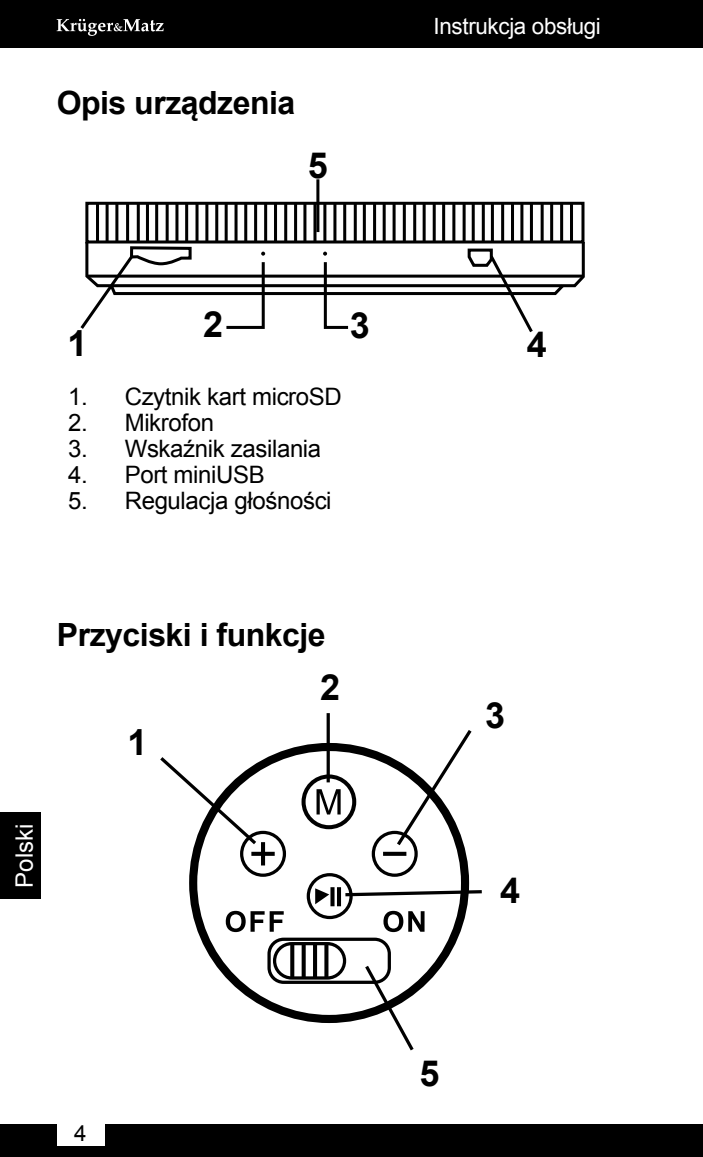
<style>
.page{position:relative;width:703px;height:1157px;background:#fff}
.page>*{position:absolute;margin:0;border:0;box-sizing:border-box;transform-origin:0 0}
.t1{font:700 36px "Arial";color:#000}
.t2{font:700 32px "Arial";letter-spacing:-.015em;color:#000}
.t3{font:24px "Arial";letter-spacing:-.015em;color:#000}
.t4{font:24px "Arial";color:#fff}
.t5{font:22.4px "Arial";letter-spacing:-.015em;color:#fff}
.t6{font:22.4px "Arial";color:#000}
</style>
<div class="page">
<div style="left:0;top:0;width:703px;height:48px;background:#000"></div>
<div style="left:0;top:1124px;width:703px;height:33px;background:#000"></div>
<svg style="left:57px;top:19px;width:107px;height:17px"></svg>
<div style="left:57px;top:1118px;width:47px;height:28px;background:#fff"></div>
<div style="left:0;top:812px;width:40px;height:87px;background:#000"></div>
<div style="left:85px;top:202px;width:500px;height:41px;border:3px solid #000"></div>
<hr style="left:316px;top:179px;width:3px;height:53px;background:#000">
<svg style="left:80px;top:239px;width:505px;height:94px"></svg>
<hr style="left:96px;top:203px;width:3px;height:39px;background:#000">
<hr style="left:106px;top:203px;width:3px;height:39px;background:#000">
<hr style="left:115px;top:203px;width:3px;height:39px;background:#000">
<hr style="left:126px;top:203px;width:3px;height:39px;background:#000">
<hr style="left:137px;top:203px;width:3px;height:39px;background:#000">
<hr style="left:146px;top:203px;width:3px;height:39px;background:#000">
<hr style="left:155px;top:203px;width:3px;height:39px;background:#000">
<hr style="left:166px;top:203px;width:3px;height:39px;background:#000">
<hr style="left:175px;top:203px;width:3px;height:39px;background:#000">
<hr style="left:185px;top:203px;width:3px;height:39px;background:#000">
<hr style="left:196px;top:203px;width:3px;height:39px;background:#000">
<hr style="left:205px;top:203px;width:3px;height:39px;background:#000">
<hr style="left:215px;top:203px;width:3px;height:39px;background:#000">
<hr style="left:225px;top:203px;width:3px;height:39px;background:#000">
<hr style="left:235px;top:203px;width:3px;height:39px;background:#000">
<hr style="left:244px;top:203px;width:3px;height:39px;background:#000">
<hr style="left:254px;top:203px;width:3px;height:39px;background:#000">
<hr style="left:264px;top:203px;width:3px;height:39px;background:#000">
<hr style="left:274px;top:203px;width:3px;height:39px;background:#000">
<hr style="left:284px;top:203px;width:3px;height:39px;background:#000">
<hr style="left:294px;top:203px;width:3px;height:39px;background:#000">
<hr style="left:303px;top:203px;width:3px;height:39px;background:#000">
<hr style="left:313px;top:203px;width:3px;height:39px;background:#000">
<hr style="left:323px;top:203px;width:3px;height:39px;background:#000">
<hr style="left:333px;top:203px;width:3px;height:39px;background:#000">
<hr style="left:343px;top:203px;width:3px;height:39px;background:#000">
<hr style="left:354px;top:203px;width:3px;height:39px;background:#000">
<hr style="left:363px;top:203px;width:3px;height:39px;background:#000">
<hr style="left:373px;top:203px;width:3px;height:39px;background:#000">
<hr style="left:383px;top:203px;width:3px;height:39px;background:#000">
<hr style="left:393px;top:203px;width:3px;height:39px;background:#000">
<hr style="left:403px;top:203px;width:3px;height:39px;background:#000">
<hr style="left:413px;top:203px;width:3px;height:39px;background:#000">
<hr style="left:423px;top:203px;width:3px;height:39px;background:#000">
<hr style="left:433px;top:203px;width:3px;height:39px;background:#000">
<hr style="left:442px;top:203px;width:3px;height:39px;background:#000">
<hr style="left:452px;top:203px;width:3px;height:39px;background:#000">
<hr style="left:463px;top:203px;width:3px;height:39px;background:#000">
<hr style="left:472px;top:203px;width:3px;height:39px;background:#000">
<hr style="left:482px;top:203px;width:3px;height:39px;background:#000">
<hr style="left:491px;top:203px;width:3px;height:39px;background:#000">
<hr style="left:501px;top:203px;width:3px;height:39px;background:#000">
<hr style="left:511px;top:203px;width:3px;height:39px;background:#000">
<hr style="left:520px;top:203px;width:3px;height:39px;background:#000">
<hr style="left:530px;top:203px;width:3px;height:39px;background:#000">
<hr style="left:541px;top:203px;width:3px;height:39px;background:#000">
<hr style="left:550px;top:203px;width:3px;height:39px;background:#000">
<hr style="left:560px;top:203px;width:3px;height:39px;background:#000">
<hr style="left:570px;top:203px;width:3px;height:39px;background:#000">
<svg style="left:315px;top:888px;width:14px;height:16px"></svg>
<svg style="left:317px;top:789px;width:24px;height:25px"></svg>
<div style="left:240px;top:830px;width:46px;height:46px;border:3px solid #000;border-radius:50%"></div>
<div style="left:372px;top:830px;width:46px;height:46px;border:3px solid #000;border-radius:50%"></div>
<div style="left:307px;top:873px;width:46px;height:46px;border:3px solid #000;border-radius:50%"></div>
<div style="left:251px;top:851px;width:24px;height:5px;background:#000"></div>
<div style="left:383px;top:851px;width:23px;height:5px;background:#000"></div>
<hr style="left:261px;top:842px;width:4px;height:23px;background:#000">
<div style="left:330px;top:887px;width:5px;height:19px;background:#000"></div>
<svg style="left:290px;top:946px;width:4px;height:29px"></svg>
<svg style="left:302px;top:946px;width:4px;height:29px"></svg>
<hr style="left:313px;top:944px;width:4px;height:34px;background:#000">
<svg style="left:324px;top:946px;width:4px;height:29px"></svg>
<hr style="left:337px;top:887px;width:4px;height:19px;background:#000">
<div style="left:302px;top:774px;width:54px;height:55px;border:4px solid #000;border-radius:50%"></div>
<div style="left:189px;top:743px;width:280px;height:280px;border:8px solid #000;border-radius:50%"></div>
<div style="left:267px;top:937px;width:124px;height:47px;border:3px solid #000;border-radius:15px"></div>
<div style="left:273px;top:942px;width:73px;height:37px;border:3px solid #000;border-radius:17px"></div>
<svg style="left:383px;top:910px;width:42px;height:22px"></svg>
<svg style="left:226px;top:910px;width:58px;height:22px"></svg>
<svg style="left:362px;top:962px;width:55px;height:89px"></svg>
<svg style="left:394px;top:730px;width:78px;height:119px"></svg>
<svg style="left:345px;top:888px;width:137px;height:10px"></svg>
<hr style="left:327px;top:713px;width:3px;height:69px;background:#000">
<svg style="left:160px;top:757px;width:100px;height:90px"></svg>
<h2 class="t2" style="left:57px;top:81px;width:240px">Opis urządzenia</h2>
<h1 class="t1" style="left:308px;top:141px;width:22px">5</h1>
<h1 class="t1" style="left:67px;top:319px;width:22px">1</h1>
<h1 class="t1" style="left:203px;top:300px;width:22px">2</h1>
<h1 class="t1" style="left:350px;top:301px;width:22px">3</h1>
<p class="t3" style="left:68px;top:381px;width:275px">1. Czytnik kart microSD</p>
<p class="t3" style="left:68px;top:407px;width:148px">2. Mikrofon</p>
<p class="t3" style="left:68px;top:433px;width:255px">3. Wskaźnik zasilania</p>
<p class="t3" style="left:68px;top:459px;width:198px">4. Port miniUSB</p>
<p class="t3" style="left:68px;top:485px;width:265px">5. Regulacja głośności</p>
<h2 class="t2" style="left:57px;top:613px;width:270px">Przyciski i funkcje</h2>
<h1 class="t1" style="left:128px;top:718px;width:22px">1</h1>
<h1 class="t1" style="left:320px;top:663px;width:22px">2</h1>
<p class="t4" style="left:9px;top:887px;width:66px;rotate:-90deg">Polski</p>
<p class="t5" style="left:434px;top:11px;width:169px">Instrukcja obsługi</p>
<h1 class="t1" style="left:527px;top:321px;width:22px">4</h1>
<h1 class="t1" style="left:485px;top:691px;width:22px">3</h1>
<h1 class="t1" style="left:500px;top:866px;width:22px">4</h1>
<p class="t6" style="left:74px;top:1118px;width:14px">4</p>
<h1 class="t1" style="left:420px;top:1049px;width:22px">5</h1>
</div>
